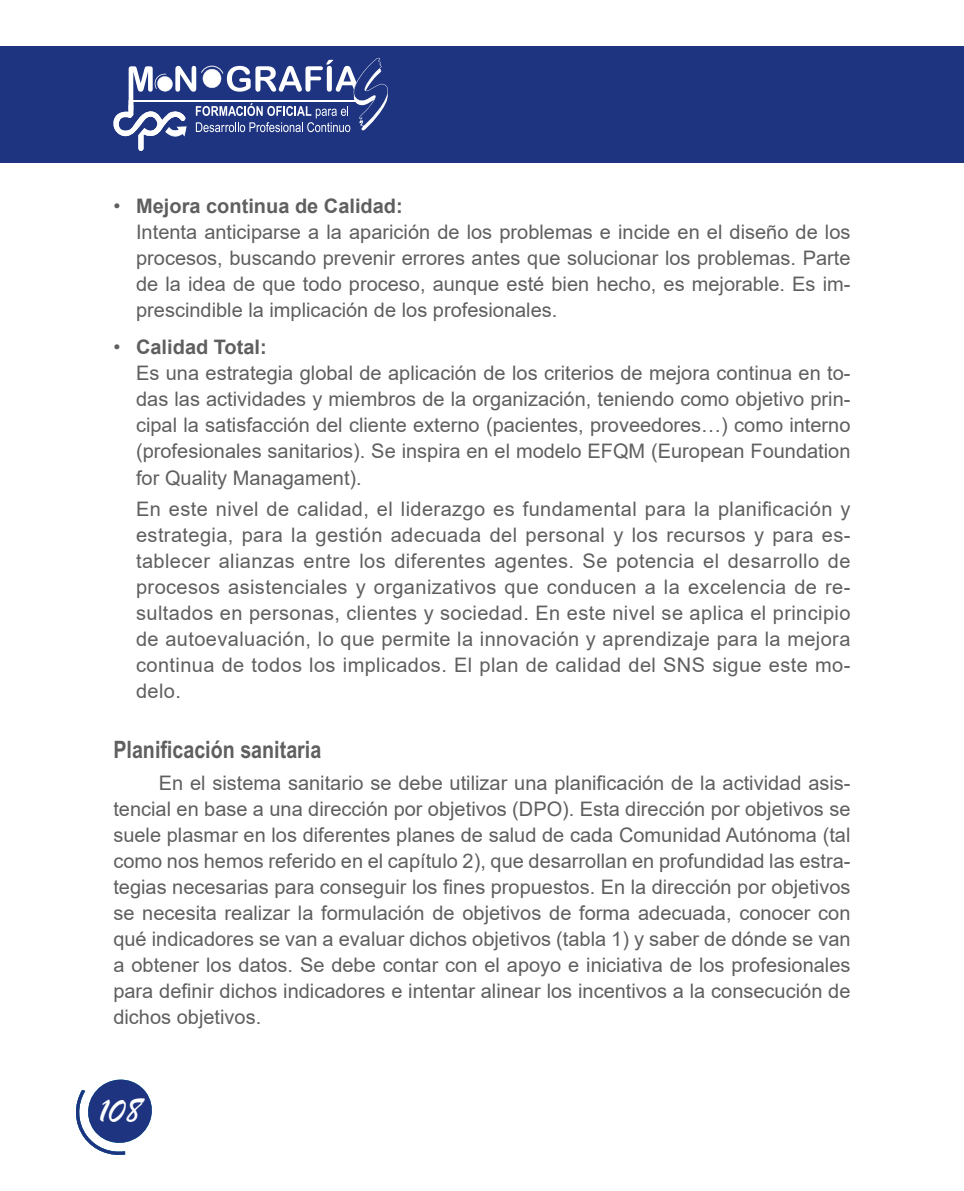
<style>
.page{position:relative;width:964px;height:1191px;background:#fff}
.page>*{position:absolute;margin:0;border:0;box-sizing:border-box;transform-origin:0 0}
.t1{font:36px "Brush Script";color:#fff}
.t2{font:700 24px "Arial Narrow MT Std";color:#5e5f5e}
.t3{font:20px/26px "Arial";color:#5e5f5e}
.s1{font-weight:700}
</style>
<div class="page">
<div style="left:0;top:46px;width:964px;height:117px;background:#1e3481"></div>
<svg style="left:76px;top:1079px;width:76px;height:76px"></svg>
<svg style="left:113px;top:58px;width:275px;height:93px"></svg>
<p class="t3" style="left:136px;top:193px;width:716px;text-indent:-23px">• <span class="s1">Mejora continua de Calidad:<br></span>Intenta anticiparse a la aparición de los problemas e incide en el diseño de los procesos, buscando prevenir errores antes que solucionar los problemas. Parte de la idea de que todo proceso, aunque esté bien hecho, es mejorable. Es im&shy;prescindible la implicación de los profesionales.</p>
<p class="t3" style="left:136px;top:334px;width:716px;text-indent:-23px">• <span class="s1">Calidad Total:<br></span>Es una estrategia global de aplicación de los criterios de mejora continua en to&shy;das las actividades y miembros de la organización, teniendo como objetivo prin&shy;cipal la satisfacción del cliente externo (pacientes, proveedores…) como interno (profesionales sanitarios). Se inspira en el modelo EFQM (European Foundation for Quality Managament).</p>
<p class="t3" style="left:136px;top:496px;width:716px;text-align:justify">En este nivel de calidad, el liderazgo es fundamental para la planificación y estrategia, para la gestión adecuada del personal y los recursos y para es&shy;tablecer alianzas entre los diferentes agentes. Se potencia el desarrollo de procesos asistenciales y organizativos que conducen a la excelencia de re&shy;sultados en personas, clientes y sociedad. En este nivel se aplica el principio de autoevaluación, lo que permite la innovación y aprendizaje para la mejora continua de todos los implicados. El plan de calidad del SNS sigue este mo&shy;delo.</p>
<p class="t2" style="left:113px;top:735px;width:209px">Planificación sanitaria</p>
<p class="t3" style="left:113px;top:770px;width:739px;text-align:justify;text-indent:45px">En el sistema sanitario se debe utilizar una planificación de la actividad asis&shy;tencial en base a una dirección por objetivos (DPO). Esta dirección por objetivos se suele plasmar en los diferentes planes de salud de cada Comunidad Autónoma (tal como nos hemos referido en el capítulo 2), que desarrollan en profundidad las estra&shy;tegias necesarias para conseguir los fines propuestos. En la dirección por objetivos se necesita realizar la formulación de objetivos de forma adecuada, conocer con qué indicadores se van a evaluar dichos objetivos (tabla 1) y saber de dónde se van a obtener los datos. Se debe contar con el apoyo e iniciativa de los profesionales para definir dichos indicadores e intentar alinear los incentivos a la consecución de dichos objetivos.</p>
<h1 class="t1" style="left:99px;top:1089px;width:43px">108</h1>
</div>
